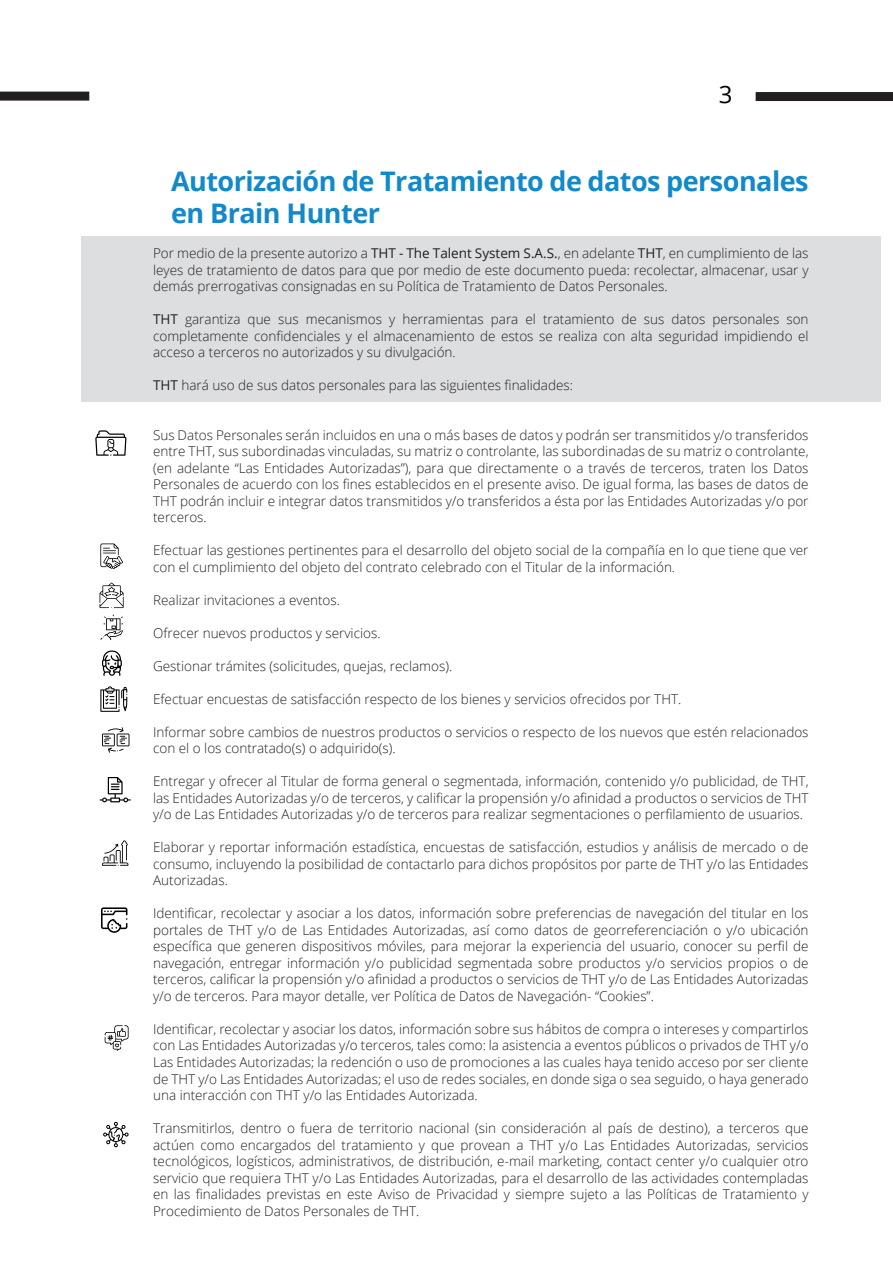
<style>
.page{position:relative;width:893px;height:1263px;background:#fff}
.page>*{position:absolute;margin:0;border:0;box-sizing:border-box;transform-origin:0 0}
.t1{font:700 27px/32.4px "Open Sans";letter-spacing:-.02em;color:#1289ca}
.t2{font:24px "Open Sans";color:#000001}
.text{font:300 13.5px/16.5px "Open Sans";color:#231f20;text-align:justify}
.s1{font-weight:400}
</style>
<div class="page">
<div style="left:756px;top:92px;width:137px;height:9px;background:#231f20"></div>
<div style="left:0;top:92px;width:89px;height:9px;background:#231f20"></div>
<div style="left:81px;top:236px;width:799px;height:166px;background:#dddedf"></div>
<svg style="left:95px;top:430px;width:31px;height:26px"></svg>
<svg style="left:100px;top:543px;width:23px;height:26px"></svg>
<svg style="left:100px;top:583px;width:24px;height:25px"></svg>
<svg style="left:100px;top:614px;width:23px;height:26px"></svg>
<svg style="left:102px;top:650px;width:20px;height:26px"></svg>
<svg style="left:100px;top:686px;width:27px;height:26px"></svg>
<svg style="left:102px;top:727px;width:27px;height:26px"></svg>
<svg style="left:100px;top:777px;width:31px;height:25px"></svg>
<svg style="left:102px;top:840px;width:26px;height:26px"></svg>
<svg style="left:101px;top:907px;width:26px;height:26px"></svg>
<svg style="left:105px;top:1025px;width:24px;height:26px"></svg>
<svg style="left:103px;top:1122px;width:26px;height:25px"></svg>
<h2 class="t2" style="left:719px;top:78px;width:15px">3</h2>
<p class="t1" style="left:171px;top:164px;width:639px">Autorización de Tratamiento de datos personales en Brain Hunter</p>
<p class="text" style="left:153px;top:245px;width:657px">Por medio de la presente autorizo a <span class="s1">THT - The Talent System S.A.S.</span>, en adelante <span class="s1">THT</span>, en cumplimiento de las leyes de tratamiento de datos para que por medio de este documento pueda: recolectar, almacenar, usar y demás prerrogativas consignadas en su Política de Tratamiento de Datos Personales.</p>
<p class="text" style="left:153px;top:311px;width:657px"><span class="s1">THT</span> garantiza que sus mecanismos y herramientas para el tratamiento de sus datos personales son completamente confidenciales y el almacenamiento de estos se realiza con alta seguridad impidiendo el acceso a terceros no autorizados y su divulgación.</p>
<p class="text" style="left:153px;top:377px;width:421px"><span class="s1">THT</span> hará uso de sus datos personales para las siguientes finalidades:</p>
<p class="text" style="left:153px;top:426px;width:657px">Sus Datos Personales serán incluidos en una o más bases de datos y podrán ser transmitidos y/o transferidos entre THT, sus subordinadas vinculadas, su matriz o controlante, las subordinadas de su matriz o controlante, (en adelante “Las Entidades Autorizadas”), para que directamente o a través de terceros, traten los Datos Personales de acuerdo con los fines establecidos en el presente aviso. De igual forma, las bases de datos de THT podrán incluir e integrar datos transmitidos y/o transferidos a ésta por las Entidades Autorizadas y/o por terceros.</p>
<p class="text" style="left:153px;top:542px;width:657px">Efectuar las gestiones pertinentes para el desarrollo del objeto social de la compañía en lo que tiene que ver con el cumplimiento del objeto del contrato celebrado con el Titular de la información.</p>
<p class="text" style="left:153px;top:591px;width:188px">Realizar invitaciones a eventos.</p>
<p class="text" style="left:153px;top:624px;width:229px">Ofrecer nuevos productos y servicios.</p>
<p class="text" style="left:153px;top:657px;width:301px">Gestionar trámites (solicitudes, quejas, reclamos).</p>
<p class="text" style="left:153px;top:690px;width:530px">Efectuar encuestas de satisfacción respecto de los bienes y servicios ofrecidos por THT.</p>
<p class="text" style="left:153px;top:723px;width:657px">Informar sobre cambios de nuestros productos o servicios o respecto de los nuevos que estén relacionados con el o los contratado(s) o adquirido(s).</p>
<p class="text" style="left:153px;top:773px;width:657px">Entregar y ofrecer al Titular de forma general o segmentada, información, contenido y/o publicidad, de THT, las Entidades Autorizadas y/o de terceros, y calificar la propensión y/o afinidad a productos o servicios de THT y/o de Las Entidades Autorizadas y/o de terceros para realizar segmentaciones o perfilamiento de usuarios.</p>
<p class="text" style="left:153px;top:839px;width:657px">Elaborar y reportar información estadística, encuestas de satisfacción, estudios y análisis de mercado o de consumo, incluyendo la posibilidad de contactarlo para dichos propósitos por parte de THT y/o las Entidades Autorizadas.</p>
<p class="text" style="left:153px;top:905px;width:657px">Identificar, recolectar y asociar a los datos, información sobre preferencias de navegación del titular en los portales de THT y/o de Las Entidades Autorizadas, así como datos de georreferenciación o y/o ubicación específica que generen dispositivos móviles, para mejorar la experiencia del usuario, conocer su perfil de navegación, entregar información y/o publicidad segmentada sobre productos y/o servicios propios o de terceros, calificar la propensión y/o afinidad a productos o servicios de THT y/o de Las Entidades Autorizadas y/o de terceros. Para mayor detalle, ver Política de Datos de Navegación- “Cookies”.</p>
<p class="text" style="left:153px;top:1020px;width:657px">Identificar, recolectar y asociar los datos, información sobre sus hábitos de compra o intereses y compartirlos con Las Entidades Autorizadas y/o terceros, tales como: la asistencia a eventos públicos o privados de THT y/o Las Entidades Autorizadas; la redención o uso de promociones a las cuales haya tenido acceso por ser cliente de THT y/o Las Entidades Autorizadas; el uso de redes sociales, en donde siga o sea seguido, o haya generado una interacción con THT y/o las Entidades Autorizada.</p>
<p class="text" style="left:153px;top:1119px;width:657px">Transmitirlos, dentro o fuera de territorio nacional (sin consideración al país de destino), a terceros que actúen como encargados del tratamiento y que provean a THT y/o Las Entidades Autorizadas, servicios tecnológicos, logísticos, administrativos, de distribución, e-mail marketing, contact center y/o cualquier otro servicio que requiera THT y/o Las Entidades Autorizadas, para el desarrollo de las actividades contempladas en las finalidades previstas en este Aviso de Privacidad y siempre sujeto a las Políticas de Tratamiento y Procedimiento de Datos Personales de THT.</p>
</div>
